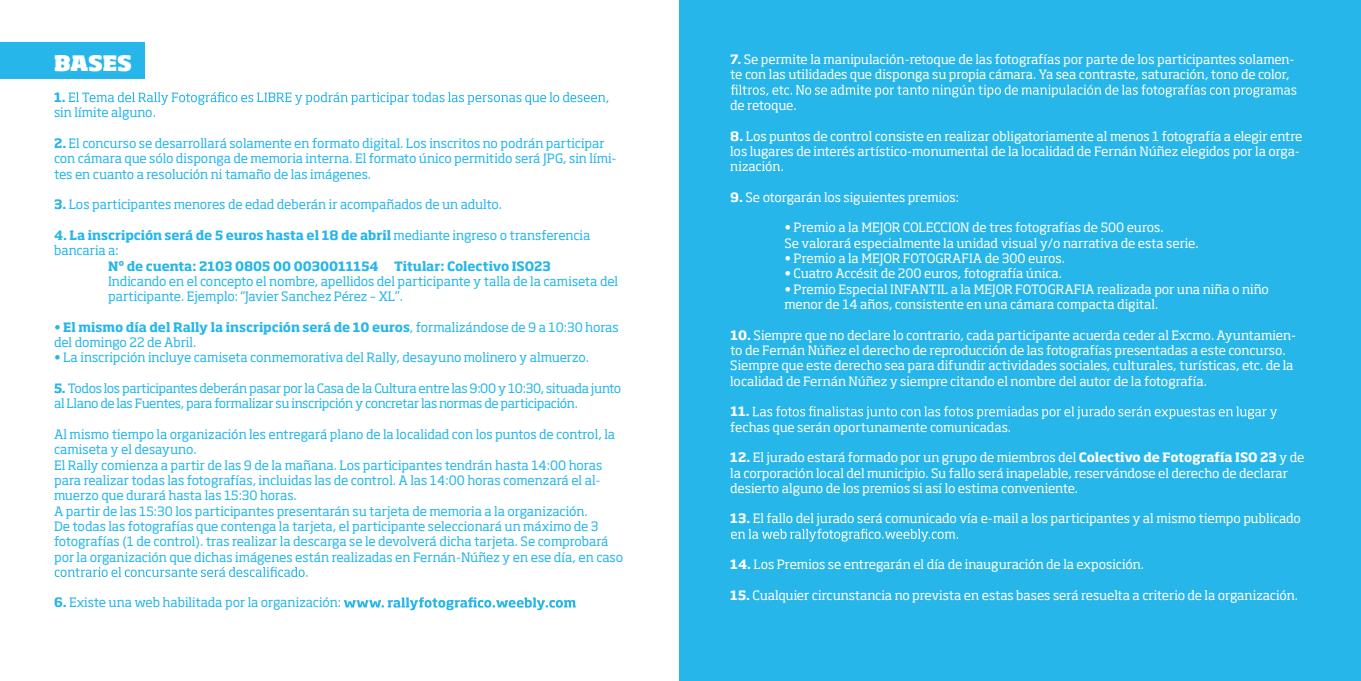
<style>
.page{position:relative;width:1361px;height:681px;background:#fff}
.page>*{position:absolute;margin:0;border:0;box-sizing:border-box;transform-origin:0 0}
.t1{font:800 21px "Soho Std";letter-spacing:-.01em;color:#fff}
.t2{font:12.75px/15.3px "Soho Std";letter-spacing:-.01em;color:#fff}
.t3{font:12.75px/15.3px "Soho Std";letter-spacing:-.01em;color:#26b6ea}
.t4{font:12.75px/15.3px "Soho Std";letter-spacing:-.03em;color:#26b6ea}
.t5{font:700 12.75px/15.3px "Soho Std";color:#26b6ea}
.t6{font:12.75px "Soho Std";letter-spacing:-.035em;color:#fff}
.t7{font:700 12.75px "Soho Std";color:#fff}
.s1{font-weight:700}
.s2{font-weight:400}
</style>
<div class="page">
<div style="left:679px;top:0;width:682px;height:680px;background:#26b6ea"></div>
<div style="left:0;top:43px;width:145px;height:36px;background:#26b6ea"></div>
<svg style="left:69px;top:92px;width:539px;height:13px"></svg>
<svg style="left:55px;top:566px;width:252px;height:10px"></svg>
<svg style="left:344px;top:597px;width:232px;height:14px"></svg>
<svg style="left:731px;top:85px;width:565px;height:12px"></svg>
<svg style="left:753px;top:406px;width:524px;height:13px"></svg>
<svg style="left:731px;top:528px;width:227px;height:13px"></svg>
<h1 class="t1" style="left:54px;top:49px;width:80px">BASES</h1>
<p class="t5" style="left:54px;top:89px;width:13px">1.</p>
<p class="t3" style="left:54px;top:105px;width:103px">sin límite alguno.</p>
<p class="t3" style="left:54px;top:135px;width:564px"><span class="s1">2.</span> El concurso se desarrollará solamente en formato digital. Los inscritos no podrán participar con cámara que sólo disponga de memoria interna. El formato único permitido será JPG, sin lími&shy;tes en cuanto a resolución ni tamaño de las imágenes.</p>
<p class="t3" style="left:54px;top:197px;width:449px"><span class="s1">3.</span> Los participantes menores de edad deberán ir acompañados de un adulto.</p>
<p class="t5" style="left:54px;top:227px;width:538px">4. La inscripción será de 5 euros hasta el 18 de abril <span class="s2">mediante ingreso o transferencia bancaria a:</span></p>
<p class="t5" style="left:108px;top:258px;width:444px">Nº de cuenta: 2103 0805 00 0030011154 Titular: Colectivo ISO23</p>
<p class="t3" style="left:108px;top:273px;width:512px">Indicando en el concepto el nombre, apellidos del participante y talla de la camiseta del participante. Ejemplo: “Javier Sanchez Pérez – XL”.</p>
<p class="t3" style="left:54px;top:319px;width:566px">• <span class="s1">El mismo día del Rally la inscripción será de 10 euros</span>, formalizándose de 9 a 10:30 horas del domingo 22 de Abril.</p>
<p class="t3" style="left:54px;top:350px;width:536px">• La inscripción incluye camiseta conmemorativa del Rally, desayuno molinero y almuerzo.</p>
<p class="t4" style="left:54px;top:380px;width:569px"><span class="s1">5.</span> Todos los participantes deberán pasar por la Casa de la Cultura entre las 9:00 y 10:30, situada junto al Llano de las Fuentes, para formalizar su inscripción y concretar las normas de participación.</p>
<p class="t3" style="left:54px;top:426px;width:571px">Al mismo tiempo la organización les entregará plano de la localidad con los puntos de control, la camiseta y el desayuno.<br>El Rally comienza a partir de las 9 de la mañana. Los participantes tendrán hasta 14:00 horas para realizar todas las fotografías, incluidas las de control. A las 14:00 horas comenzará el al&shy;muerzo que durará hasta las 15:30 horas.<br>A partir de las 15:30 los participantes presentarán su tarjeta de memoria a la organización.<br>De todas las fotografías que contenga la tarjeta, el participante seleccionará un máximo de 3 fotografías (1 de control). tras realizar la descarga se le devolverá dicha tarjeta. Se comprobará por la organización que dichas imágenes están realizadas en Fernán-Núñez y en ese día, en caso</p>
<p class="t3" style="left:54px;top:594px;width:289px"><span class="s1">6.</span> Existe una web habilitada por la organización:</p>
<p class="t2" style="left:730px;top:51px;width:566px"><span class="s1">7.</span> Se permite la manipulación-retoque de las fotografías por parte de los participantes solamen&shy;te con las utilidades que disponga su propia cámara. Ya sea contraste, saturación, tono de color,</p>
<p class="t6" style="left:730px;top:97px;width:68px">de retoque.</p>
<p class="t2" style="left:730px;top:128px;width:573px"><span class="s1">8.</span> Los puntos de control consiste en realizar obligatoriamente al menos 1 fotografía a elegir entre los lugares de interés artístico-monumental de la localidad de Fernán Núñez elegidos por la orga&shy;nización.</p>
<p class="t2" style="left:730px;top:189px;width:230px"><span class="s1">9.</span> Se otorgarán los siguientes premios:</p>
<p class="t2" style="left:784px;top:220px;width:416px">• Premio a la MEJOR COLECCION de tres fotografías de 500 euros.<br>Se valorará especialmente la unidad visual y/o narrativa de esta serie.</p>
<p class="t2" style="left:784px;top:250px;width:282px">• Premio a la MEJOR FOTOGRAFIA de 300 euros.</p>
<p class="t2" style="left:784px;top:266px;width:279px">• Cuatro Accésit de 200 euros, fotografía única.</p>
<p class="t2" style="left:784px;top:281px;width:486px">• Premio Especial INFANTIL a la MEJOR FOTOGRAFIA realizada por una niña o niño menor de 14 años, consistente en una cámara compacta digital.</p>
<p class="t2" style="left:730px;top:327px;width:567px"><span class="s1">10.</span> Siempre que no declare lo contrario, cada participante acuerda ceder al Excmo. Ayuntamien&shy;to de Fernán Núñez el derecho de reproducción de las fotografías presentadas a este concurso.<br>Siempre que este derecho sea para difundir actividades sociales, culturales, turísticas, etc. de la localidad de Fernán Núñez y siempre citando el nombre del autor de la fotografía.</p>
<p class="t7" style="left:730px;top:403px;width:21px">11.</p>
<p class="t2" style="left:730px;top:419px;width:282px">fechas que serán oportunamente comunicadas.</p>
<p class="t2" style="left:730px;top:449px;width:576px"><span class="s1">12.</span> El jurado estará formado por un grupo de miembros del <span class="s1">Colectivo de Fotografía ISO 23</span> y de la corporación local del municipio. Su fallo será inapelable, reservándose el derecho de declarar desierto alguno de los premios si así lo estima conveniente.</p>
<p class="t2" style="left:730px;top:510px;width:572px"><span class="s1">13.</span> El fallo del jurado será comunicado vía e-mail a los participantes y al mismo tiempo publicado</p>
<p class="t2" style="left:730px;top:556px;width:415px"><span class="s1">14.</span> Los Premios se entregarán el día de inauguración de la exposición.</p>
<p class="t2" style="left:730px;top:587px;width:569px"><span class="s1">15.</span> Cualquier circunstancia no prevista en estas bases será resuelta a criterio de la organización.</p>
</div>
